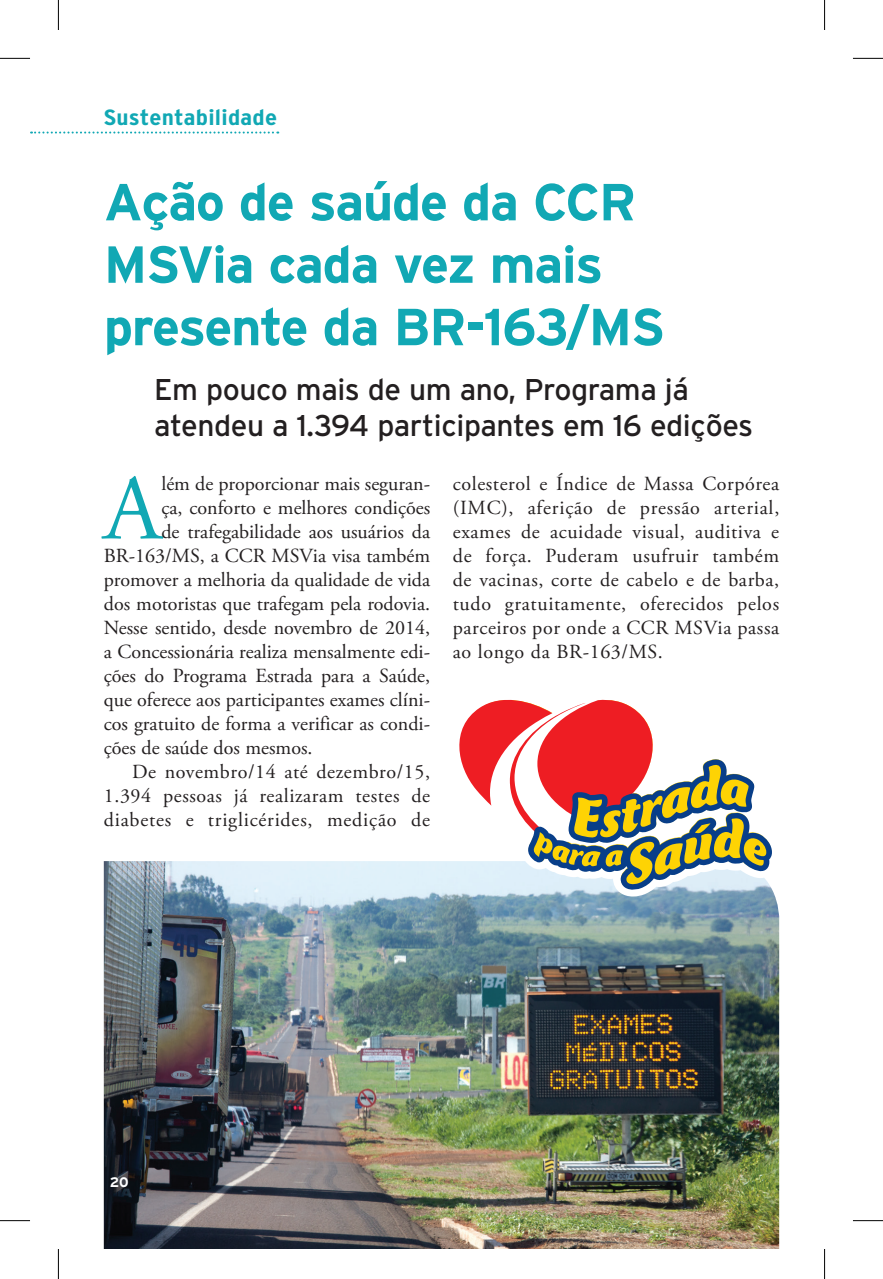
<style>
.page{position:relative;width:883px;height:1279px;background:#fff}
.page>*{position:absolute;margin:0;border:0;box-sizing:border-box;transform-origin:0 0}
.t1{font:92.4px "Adobe Garamond Pro";color:#11a8b4}
.t2{font:700 52px/62.4px "Interstate";letter-spacing:-.025em;color:#11a8b4}
.t3{font:30px/36px "Interstate";letter-spacing:-.015em;color:#231f20}
.t4{font:700 condensed 22px "Interstate";letter-spacing:.01em;color:#11a8b4;scale:1.2 1}
.t5{font:20px/24px "Adobe Garamond Pro";color:#231f20;text-align:justify}
.t6{font:20px "Adobe Garamond Pro";letter-spacing:.03em;color:#231f20}
.t7{font:20px "Adobe Garamond Pro";letter-spacing:.04em;color:#231f20}
.t8{font:700 13.8px "Interstate";color:#fff}
</style>
<div class="page">
<svg style="left:31px;top:132px;width:247px;height:2px"></svg>
<img style="left:104px;top:861px;width:674px;height:388px">
<svg style="left:452px;top:847px;width:326px;height:49px"></svg>
<svg style="left:449px;top:699px;width:322px;height:192px"></svg>
<hr style="left:0;top:58px;width:30px;height:1px;background:#000">
<hr style="left:852px;top:58px;width:30px;height:1px;background:#000">
<hr style="left:0;top:1220px;width:30px;height:1px;background:#000">
<hr style="left:852px;top:1220px;width:30px;height:1px;background:#000">
<hr style="left:58px;top:0;width:1px;height:30px;background:#000">
<hr style="left:58px;top:1249px;width:1px;height:30px;background:#000">
<hr style="left:823px;top:0;width:1px;height:30px;background:#000">
<hr style="left:823px;top:1249px;width:1px;height:30px;background:#000">
<p class="t4" style="left:104px;top:105px;width:146px">Sustentabilidade</p>
<h2 class="t2" style="left:104px;top:170px;width:562px">Ação de saúde da CCR<br>MSVia cada vez mais presente da BR-163/MS</h2>
<h3 class="t3" style="left:154px;top:371px;width:600px">Em pouco mais de um ano, Programa já atendeu a 1.394 participantes em 16 edições</h3>
<p class="t5" style="left:452px;top:473px;width:328px">colesterol e Índice de Massa Corpórea (IMC), aferição de pressão arterial, exames de acuidade visual, auditiva e de força. Puderam usufruir também de vacinas, corte de cabelo e de barba, tudo gratuitamente, oferecidos pelos parceiros por onde a CCR MSVia passa ao longo da BR-163/MS.</p>
<h1 class="t1" style="left:104px;top:454px;width:59px">A</h1>
<p class="t5" style="left:161px;top:473px;width:270px">lém de proporcionar mais seguran-</p>
<p class="t5" style="left:161px;top:497px;width:270px">ça, conforto e melhores condições</p>
<p class="t5" style="left:161px;top:521px;width:270px">de trafegabilidade aos usuários da</p>
<p class="t5" style="left:104px;top:545px;width:327px">BR-163/MS, a CCR MSVia visa também</p>
<p class="t5" style="left:104px;top:569px;width:327px">promover a melhoria da qualidade de vida</p>
<p class="t5" style="left:104px;top:593px;width:327px">dos motoristas que trafegam pela rodovia.</p>
<p class="t5" style="left:104px;top:617px;width:327px">Nesse sentido, desde novembro de 2014,</p>
<p class="t5" style="left:104px;top:641px;width:327px">a Concessionária realiza mensalmente edi-</p>
<p class="t5" style="left:104px;top:665px;width:327px">ções do Programa Estrada para a Saúde,</p>
<p class="t5" style="left:104px;top:689px;width:327px">que oferece aos participantes exames clíni-</p>
<p class="t5" style="left:104px;top:713px;width:327px">cos gratuito de forma a verificar as condi-</p>
<p class="t5" style="left:104px;top:737px;width:210px">ções de saúde dos mesmos.</p>
<p class="t6" style="left:132px;top:760px;width:299px">De novembro/14 até dezembro/15,</p>
<p class="t6" style="left:104px;top:784px;width:328px">1.394 pessoas já realizaram testes de</p>
<p class="t7" style="left:104px;top:808px;width:327px">diabetes e triglicérides, medição de</p>
<p class="t8" style="left:110px;top:1175px;width:20px">20</p>
</div>
